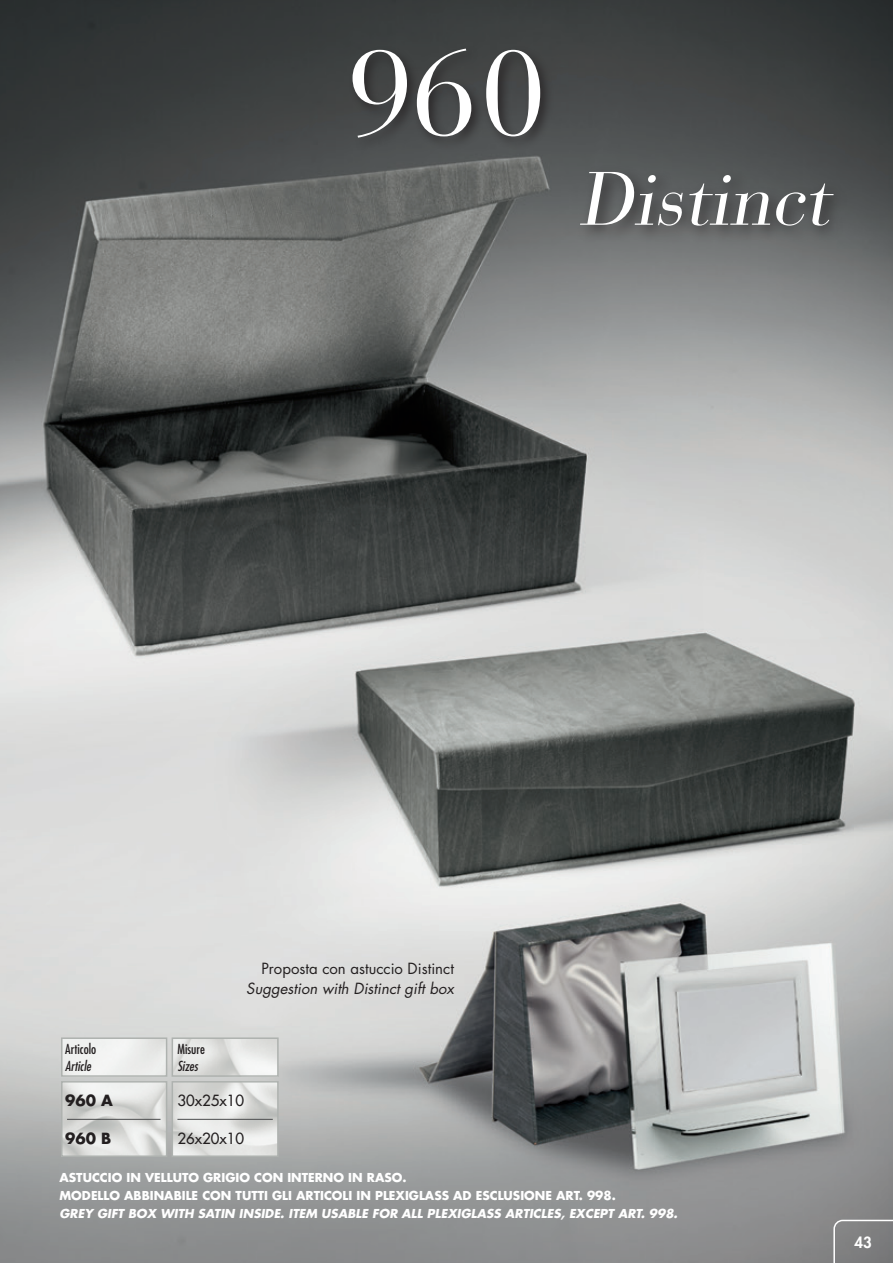
<style>
.page{position:relative;width:893px;height:1263px;background:#fff}
.page>*{position:absolute;margin:0;border:0;box-sizing:border-box;transform-origin:0 0}
.t1{font:120px "Bauer Bodoni";color:#fff}
.t2{font:italic 75px "Bauer Bodoni";color:#fff}
.t3{font:italic 15px "Futura Std";color:#231f20}
.t4{font:15px "Futura Std";color:#231f20}
.t5{font:500 15px "Futura Std";color:#231f20}
.t6{font:700 15px "Futura Std";color:#231f20}
.t7{font:800 15px "Futura Std";color:#fff}
.t8{font:condensed 13.5px "Futura Std";color:#231f20}
.t9{font:italic condensed 13.5px "Futura Std";color:#231f20}
.t10{font:700 12px/18px "Futura Std";color:#fff}
.t11{font:italic 700 12px "Futura Std";color:#fff}
</style>
<div class="page">
<img style="left:0;top:0;width:893px;height:1263px">
<img style="left:64px;top:1040px;width:100px;height:34px">
<div style="left:61px;top:1037px;width:106px;height:40px;border:2px solid #aeb2af"></div>
<img style="left:64px;top:1084px;width:100px;height:70px">
<div style="left:61px;top:1081px;width:106px;height:76px;border:2px solid #aeb2af"></div>
<img style="left:175px;top:1040px;width:101px;height:34px">
<div style="left:172px;top:1037px;width:107px;height:40px;border:2px solid #aeb2af"></div>
<img style="left:175px;top:1084px;width:101px;height:70px">
<div style="left:172px;top:1081px;width:107px;height:76px;border:2px solid #aeb2af"></div>
<hr style="left:67px;top:1119px;width:94px;height:1px;background:#4b4c4d">
<hr style="left:177px;top:1119px;width:96px;height:1px;background:#4b4c4d">
<div style="left:347px;top:44px;width:207px;height:107px;background:#231f20;opacity:.75"></div>
<div style="left:575px;top:164px;width:275px;height:79px;background:#231f20;opacity:.75"></div>
<svg style="left:833px;top:1220px;width:60px;height:43px;background:#848485"></svg>
<h1 class="t1" style="left:346px;top:22px;width:202px">960</h1>
<h2 class="t2" style="left:579px;top:154px;width:268px">Distinct</h2>
<p class="t8" style="left:65px;top:1041px;width:32px">Articolo</p>
<p class="t9" style="left:65px;top:1058px;width:27px">Article</p>
<p class="t8" style="left:177px;top:1041px;width:29px">Misure</p>
<p class="t9" style="left:177px;top:1058px;width:22px">Sizes</p>
<p class="t4" style="left:261px;top:959px;width:194px">Proposta con astuccio Distinct</p>
<p class="t3" style="left:246px;top:979px;width:209px">Suggestion with Distinct gift box</p>
<p class="t6" style="left:65px;top:1090px;width:49px">960 A</p>
<p class="t5" style="left:177px;top:1091px;width:68px">30x25x10</p>
<p class="t6" style="left:65px;top:1128px;width:48px">960 B</p>
<p class="t5" style="left:177px;top:1129px;width:68px">26x20x10</p>
<p class="t10" style="left:60px;top:1168px;width:558px">ASTUCCIO IN VELLUTO GRIGIO CON INTERNO IN RASO.<br>MODELLO ABBINABILE CON TUTTI GLI ARTICOLI IN PLEXIGLASS AD ESCLUSIONE ART. 998.</p>
<p class="t11" style="left:60px;top:1205px;width:620px">GREY GIFT BOX WITH SATIN INSIDE. ITEM USABLE FOR ALL PLEXIGLASS ARTICLES, EXCEPT ART. 998.</p>
<p class="t7" style="left:854px;top:1232px;width:19px">43</p>
</div>
